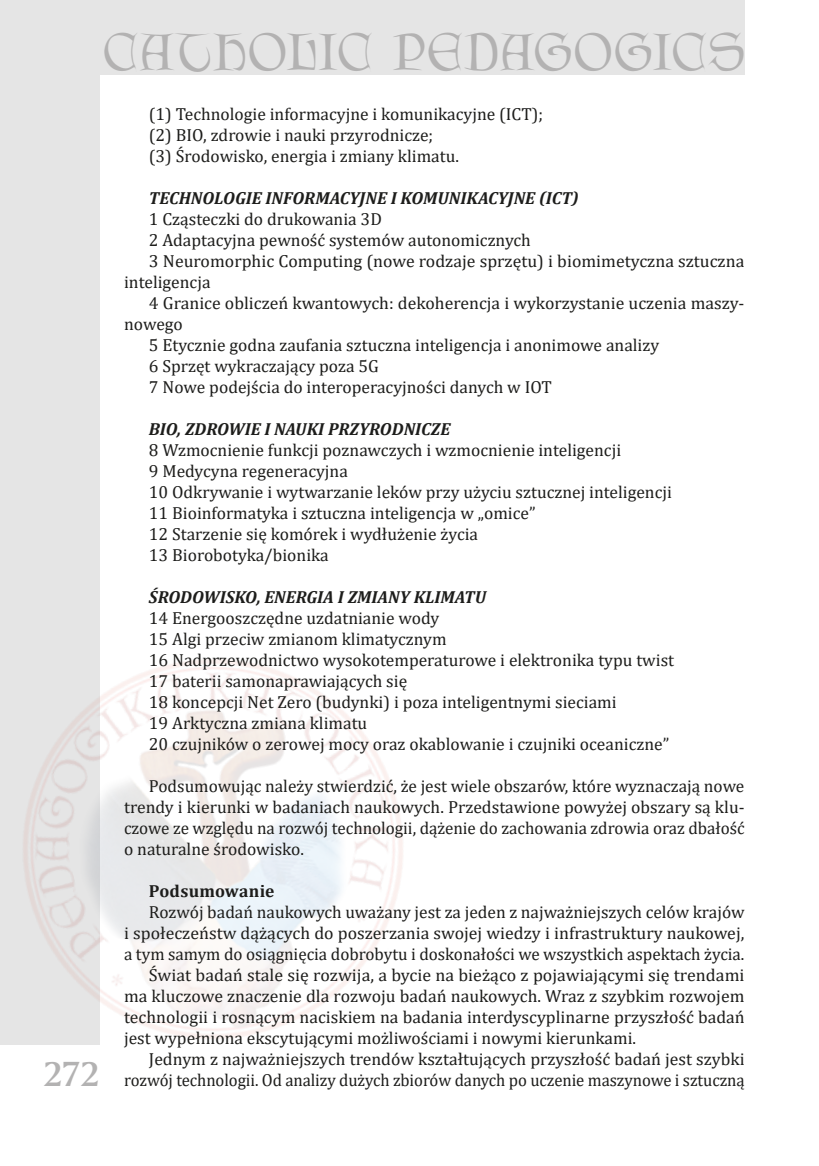
<style>
.page{position:relative;width:819px;height:1166px;background:#fff}
.page>*{position:absolute;margin:0;border:0;box-sizing:border-box;transform-origin:0 0}
.t1{font:46.55px "Lettergical";letter-spacing:.045em;color:#b3b2b2}
.t2{font:36.75px "Amerigo Md EU";color:#b3b2b2}
.t3{font:17.5px/21px "Cambria";color:#1d1d1b}
.t4{font:italic 700 17.5px "Cambria";color:#1d1d1b}
.t5{font:17.5px "Cambria";color:#1d1d1b;scale:.96 1}
.t6{font:700 17.5px "Cambria";letter-spacing:.015em;color:#1d1d1b}
</style>
<div class="page">
<div style="left:0;top:0;width:99px;height:1044px;background:#e5e5e5"></div>
<div style="left:0;top:0;width:744px;height:74px;background:#e5e5e5"></div>
<img style="left:0;top:608px;width:403px;height:437px">
<h1 class="t1" style="left:103px;top:24px;width:642px">CATHOLIC PEDAGOGICS</h1>
<h2 class="t2" style="left:44px;top:1052px;width:57px">272</h2>
<p class="t3" style="left:149px;top:104px;width:396px">(1) Technologie informacyjne i komunikacyjne (ICT); (2) BIO, zdrowie i nauki przyrodnicze;<br>(3) Środowisko, energia i zmiany klimatu.</p>
<p class="t4" style="left:149px;top:186px;width:431px">TECHNOLOGIE INFORMACYJNE I KOMUNIKACYJNE (ICT)</p>
<p class="t3" style="left:149px;top:209px;width:234px">1 Cząsteczki do drukowania 3D</p>
<p class="t3" style="left:149px;top:230px;width:383px">2 Adaptacyjna pewność systemów autonomicznych</p>
<p class="t3" style="left:149px;top:251px;width:597px">3 Neuromorphic Computing (nowe rodzaje sprzętu) i biomimetyczna sztuczna</p>
<p class="t3" style="left:124px;top:272px;width:88px">inteligencja</p>
<p class="t3" style="left:149px;top:293px;width:597px">4 Granice obliczeń kwantowych: dekoherencja i wykorzystanie uczenia maszy-</p>
<p class="t3" style="left:124px;top:314px;width:60px">nowego</p>
<p class="t3" style="left:149px;top:335px;width:512px">5 Etycznie godna zaufania sztuczna inteligencja i anonimowe analizy</p>
<p class="t3" style="left:149px;top:356px;width:231px">6 Sprzęt wykraczający poza 5G</p>
<p class="t3" style="left:149px;top:377px;width:404px">7 Nowe podejścia do interoperacyjności danych w IOT</p>
<p class="t4" style="left:149px;top:417px;width:303px">BIO, ZDROWIE I NAUKI PRZYRODNICZE</p>
<p class="t3" style="left:149px;top:440px;width:524px">8 Wzmocnienie funkcji poznawczych i wzmocnienie inteligencji<br>9 Medycyna regeneracyjna<br>10 Odkrywanie i wytwarzanie leków przy użyciu sztucznej inteligencji 11 Bioinformatyka i sztuczna inteligencja w „omice”<br>12 Starzenie się komórek i wydłużenie życia<br>13 Biorobotyka/bionika</p>
<p class="t4" style="left:149px;top:585px;width:339px">ŚRODOWISKO, ENERGIA I ZMIANY KLIMATU</p>
<p class="t3" style="left:149px;top:608px;width:526px">14 Energooszczędne uzdatnianie wody<br>15 Algi przeciw zmianom klimatycznym<br>16 Nadprzewodnictwo wysokotemperaturowe i elektronika typu twist 17 baterii samonaprawiających się<br>18 koncepcji Net Zero (budynki) i poza inteligentnymi sieciami<br>19 Arktyczna zmiana klimatu<br>20 czujników o zerowej mocy oraz okablowanie i czujniki oceaniczne”</p>
<p class="t3" style="left:124px;top:776px;width:622px;text-align:justify;text-indent:25px">Podsumowując należy stwierdzić, że jest wiele obszarów, które wyznaczają nowe trendy i kierunki w badaniach naukowych. Przedstawione powyżej obszary są klu&shy;czowe ze względu na rozwój technologii, dążenie do zachowania zdrowia oraz dbałość o naturalne środowisko.</p>
<p class="t6" style="left:149px;top:879px;width:127px">Podsumowanie</p>
<p class="t3" style="left:149px;top:902px;width:597px">Rozwój badań naukowych uważany jest za jeden z najważniejszych celów krajów</p>
<p class="t3" style="left:124px;top:923px;width:621px">i społeczeństw dążących do poszerzania swojej wiedzy i infrastruktury naukowej,</p>
<p class="t3" style="left:124px;top:944px;width:621px">a tym samym do osiągnięcia dobrobytu i doskonałości we wszystkich aspektach życia.</p>
<p class="t3" style="left:149px;top:965px;width:597px">Świat badań stale się rozwija, a bycie na bieżąco z pojawiającymi się trendami</p>
<p class="t3" style="left:124px;top:986px;width:622px">ma kluczowe znaczenie dla rozwoju badań naukowych. Wraz z szybkim rozwojem</p>
<p class="t3" style="left:124px;top:1007px;width:622px">technologii i rosnącym naciskiem na badania interdyscyplinarne przyszłość badań</p>
<p class="t3" style="left:124px;top:1028px;width:513px">jest wypełniona ekscytującymi możliwościami i nowymi kierunkami.</p>
<p class="t3" style="left:149px;top:1049px;width:597px">Jednym z najważniejszych trendów kształtujących przyszłość badań jest szybki</p>
<p class="t5" style="left:124px;top:1070px;width:648px">rozwój technologii. Od analizy dużych zbiorów danych po uczenie maszynowe i sztuczną</p>
</div>
